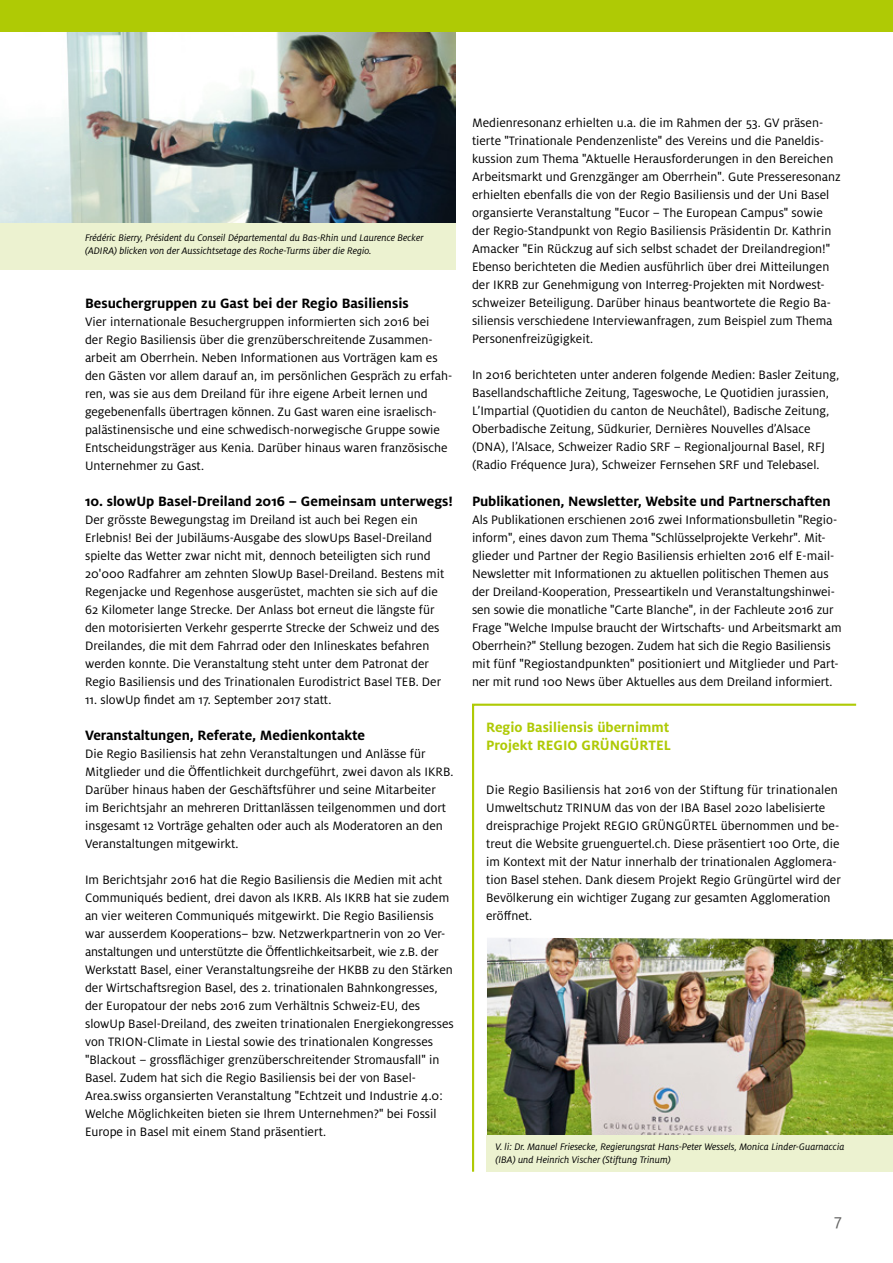
<style>
.page{position:relative;width:893px;height:1263px;background:#fff}
.page>*{position:absolute;margin:0;border:0;box-sizing:border-box;transform-origin:0 0}
.t1{font:18px "Milo Pro";color:#636362}
.t2{font:700 15px "Milo Pro";letter-spacing:-.005em;color:#000}
.t3{font:700 15px/18px "Milo Pro";color:#afca05}
.t4{font:13.5px/18px "Milo Pro";color:#000}
.t5{font:italic 10.5px/13.5px "Milo Pro";color:#000}
</style>
<div class="page">
<img style="left:1px;top:32px;width:454px;height:191px">
<div style="left:0;top:223px;width:455px;height:47px;background:#ecf2d0"></div>
<img style="left:0;top:23px;width:1px;height:247px">
<div style="left:0;top:0;width:893px;height:32px;background:#afca05"></div>
<img style="left:858px;top:939px;width:35px;height:197px">
<img style="left:472px;top:703px;width:386px;height:469px">
<div style="left:487px;top:1136px;width:406px;height:36px;background:#ecf2d0"></div>
<p class="t5" style="left:85px;top:231px;width:340px">Frédéric Bierry, Président du Conseil Départemental du Bas-Rhin und Laurence Becker (ADIRA) blicken von der Aussichtsetage des Roche-Turms über die Regio.</p>
<p class="t2" style="left:85px;top:294px;width:325px">Besuchergruppen zu Gast bei der Regio Basiliensis</p>
<p class="t4" style="left:85px;top:312px;width:369px">Vier internationale Besuchergruppen informierten sich 2016 bei<br>der Regio Basiliensis über die grenzüberschreitende Zusammen&shy;arbeit am Oberrhein. Neben Informationen aus Vorträgen kam es den Gästen vor allem darauf an, im persönlichen Gespräch zu erfah&shy;ren, was sie aus dem Dreiland für ihre eigene Arbeit lernen und gegebenenfalls übertragen können. Zu Gast waren eine israelisch&shy;palästinensische und eine schwedisch-norwegische Gruppe sowie Entscheidungsträger aus Kenia. Darüber hinaus waren französische Unternehmer zu Gast.</p>
<p class="t2" style="left:85px;top:492px;width:369px">10. slowUp Basel-Dreiland 2016 – Gemeinsam unterwegs!</p>
<p class="t4" style="left:85px;top:510px;width:361px">Der grösste Bewegungstag im Dreiland ist auch bei Regen ein Erlebnis! Bei der Jubiläums-Ausgabe des slowUps Basel-Dreiland spielte das Wetter zwar nicht mit, dennoch beteiligten sich rund 20'000 Radfahrer am zehnten SlowUp Basel-Dreiland. Bestens mit Regenjacke und Regenhose ausgerüstet, machten sie sich auf die 62 Kilometer lange Strecke. Der Anlass bot erneut die längste für den motorisierten Verkehr gesperrte Strecke der Schweiz und des Dreilandes, die mit dem Fahrrad oder den Inlineskates befahren werden konnte. Die Veranstaltung steht unter dem Patronat der Regio Basiliensis und des Trinationalen Eurodistrict Basel TEB. Der</p>
<p class="t4" style="left:85px;top:690px;width:248px">11. slowUp findet am 17. September 2017 statt.</p>
<p class="t2" style="left:85px;top:726px;width:282px">Veranstaltungen, Referate, Medienkontakte</p>
<p class="t4" style="left:85px;top:744px;width:370px">Die Regio Basiliensis hat zehn Veranstaltungen und Anlässe für Mitglieder und die Öffentlichkeit durchgeführt, zwei davon als IKRB.<br>Darüber hinaus haben der Geschäftsführer und seine Mitarbeiter<br>im Berichtsjahr an mehreren Drittanlässen teilgenommen und dort insgesamt 12 Vorträge gehalten oder auch als Moderatoren an den Veranstaltungen mitgewirkt.</p>
<p class="t4" style="left:85px;top:870px;width:370px">Im Berichtsjahr 2016 hat die Regio Basiliensis die Medien mit acht Communiqués bedient, drei davon als IKRB. Als IKRB hat sie zudem an vier weiteren Communiqués mitgewirkt. Die Regio Basiliensis war ausserdem Kooperations– bzw. Netzwerkpartnerin von 20 Ver&shy;anstaltungen und unterstützte die Öffentlichkeitsarbeit, wie z.B. der Werkstatt Basel, einer Veranstaltungsreihe der HKBB zu den Stärken der Wirtschaftsregion Basel, des 2. trinationalen Bahnkongresses, der Europatour der nebs 2016 zum Verhältnis Schweiz-EU, des slowUp Basel-Dreiland, des zweiten trinationalen Energiekongresses von TRION-Climate in Liestal sowie des trinationalen Kongresses "Blackout – grossflächiger grenzüberschreitender Stromausfall" in Basel. Zudem hat sich die Regio Basiliensis bei der von Basel-Area.swiss organsierten Veranstaltung "Echtzeit und Industrie 4.0:<br>Welche Möglichkeiten bieten sie Ihrem Unternehmen?" bei Fossil Europe in Basel mit einem Stand präsentiert.</p>
<p class="t4" style="left:472px;top:114px;width:370px">Medienresonanz erhielten u.a. die im Rahmen der 53. GV präsen&shy;tierte "Trinationale Pendenzenliste" des Vereins und die Paneldis&shy;kussion zum Thema "Aktuelle Herausforderungen in den Bereichen Arbeitsmarkt und Grenzgänger am Oberrhein". Gute Presseresonanz erhielten ebenfalls die von der Regio Basiliensis und der Uni Basel organsierte Veranstaltung "Eucor – The European Campus" sowie der Regio-Standpunkt von Regio Basiliensis Präsidentin Dr. Kathrin Amacker "Ein Rückzug auf sich selbst schadet der Dreilandregion!" Ebenso berichteten die Medien ausführlich über drei Mitteilungen der IKRB zur Genehmigung von Interreg-Projekten mit Nordwest&shy;schweizer Beteiligung. Darüber hinaus beantwortete die Regio Ba&shy;siliensis verschiedene Interviewanfragen, zum Beispiel zum Thema Personenfreizügigkeit.</p>
<p class="t4" style="left:472px;top:366px;width:369px">In 2016 berichteten unter anderen folgende Medien: Basler Zeitung, Basellandschaftliche Zeitung, Tageswoche, Le Quotidien jurassien, L’Impartial (Quotidien du canton de Neuchâtel), Badische Zeitung, Oberbadische Zeitung, Südkurier, Dernières Nouvelles d’Alsace (DNA), l’Alsace, Schweizer Radio SRF – Regionaljournal Basel, RFJ (Radio Fréquence Jura), Schweizer Fernsehen SRF und Telebasel.</p>
<p class="t2" style="left:472px;top:492px;width:360px">Publikationen, Newsletter, Website und Partnerschaften</p>
<p class="t4" style="left:472px;top:510px;width:371px">Als Publikationen erschienen 2016 zwei Informationsbulletin "Regio&shy;inform", eines davon zum Thema "Schlüsselprojekte Verkehr". Mit&shy;glieder und Partner der Regio Basiliensis erhielten 2016 elf E-mail-Newsletter mit Informationen zu aktuellen politischen Themen aus der Dreiland-Kooperation, Presseartikeln und Veranstaltungshinwei&shy;sen sowie die monatliche "Carte Blanche", in der Fachleute 2016 zur Frage "Welche Impulse braucht der Wirtschafts- und Arbeitsmarkt am Oberrhein?" Stellung bezogen. Zudem hat sich die Regio Basiliensis mit fünf "Regiostandpunkten" positioniert und Mitglieder und Part&shy;ner mit rund 100 News über Aktuelles aus dem Dreiland informiert.</p>
<p class="t3" style="left:486px;top:718px;width:186px">Regio Basiliensis übernimmt<br>Projekt REGIO GRÜNGÜRTEL</p>
<p class="t4" style="left:486px;top:780px;width:356px">Die Regio Basiliensis hat 2016 von der Stiftung für trinationalen Umweltschutz TRINUM das von der IBA Basel 2020 labelisierte dreisprachige Projekt REGIO GRÜNGÜRTEL übernommen und be&shy;treut die Website gruenguertel.ch. Diese präsentiert 100 Orte, die im Kontext mit der Natur innerhalb der trinationalen Agglomera&shy;tion Basel stehen. Dank diesem Projekt Regio Grüngürtel wird der Bevölkerung ein wichtiger Zugang zur gesamten Agglomeration eröffnet.</p>
<p class="t5" style="left:495px;top:1139px;width:350px">V. li: Dr. Manuel Friesecke, Regierungsrat Hans-Peter Wessels, Monica Linder-Guarnaccia (IBA) und Heinrich Vischer (Stiftung Trinum)</p>
<h1 class="t1" style="left:834px;top:1210px;width:9px">7</h1>
</div>
